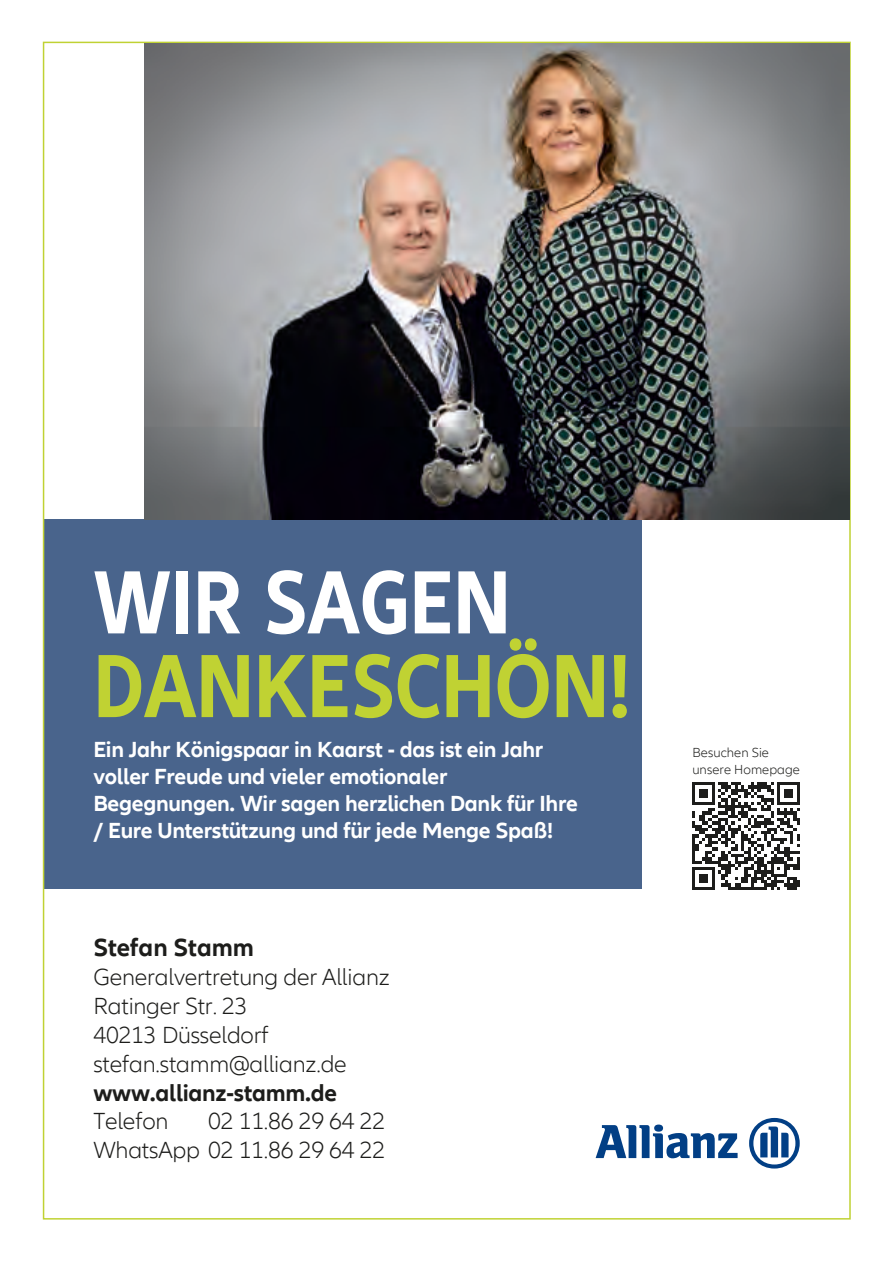
<style>
.page{position:relative;width:893px;height:1263px;background:#fff}
.page>*{position:absolute;margin:0;border:0;box-sizing:border-box;transform-origin:0 0}
.t1{font:700 condensed 93px "Allianz Neo";color:#c0d233}
.t2{font:700 condensed 93px "Allianz Neo";color:#fff}
.t3{font:700 25.5px "Allianz Neo";color:#1d1d1b}
.t4{font:300 24px/28.8px "Allianz Neo";letter-spacing:-.01em;color:#1d1d1b}
.t5{font:700 24px "Allianz Neo";letter-spacing:-.01em;color:#1d1d1b}
.t6{font:700 22.5px/27px "Allianz Neo";letter-spacing:-.015em;color:#fff}
.t7{font:300 13.5px/16.5px "Allianz Neo";letter-spacing:.005em;color:#1d1d1b}
</style>
<div class="page">
<svg style="left:596px;top:1124px;width:142px;height:34px"></svg>
<svg style="left:749px;top:1118px;width:51px;height:50px"></svg>
<div style="left:43px;top:519px;width:599px;height:370px;background:#49648c"></div>
<img style="left:145px;top:43px;width:704px;height:476px">
<img style="left:692px;top:782px;width:108px;height:108px">
<h1 class="t2" style="left:93px;top:549px;width:419px">WIR SAGEN</h1>
<h1 class="t1" style="left:93px;top:632px;width:538px">DANKESCHÖN!</h1>
<p class="t6" style="left:93px;top:737px;width:486px">Ein Jahr Königspaar in Kaarst - das ist ein Jahr voller Freude und vieler emotionaler Begegnungen. Wir sagen herzlichen Dank für Ihre / Eure Unterstützung und für jede Menge Spaß!</p>
<p class="t3" style="left:93px;top:933px;width:162px">Stefan Stamm</p>
<p class="t4" style="left:93px;top:964px;width:298px">Generalvertretung der Allianz<br>Ratinger Str. 23<br>40213 Düsseldorf stefan.stamm@allianz.de</p>
<p class="t5" style="left:93px;top:1079px;width:245px">www.allianz-stamm.de</p>
<p class="t4" style="left:93px;top:1108px;width:77px">Telefon</p>
<p class="t4" style="left:93px;top:1108px;width:293px;text-align:right">02 11.86 29 64 22<br>WhatsApp 02 11.86 29 64 22</p>
<p class="t7" style="left:692px;top:745px;width:109px">Besuchen Sie unsere Homepage</p>
</div>
